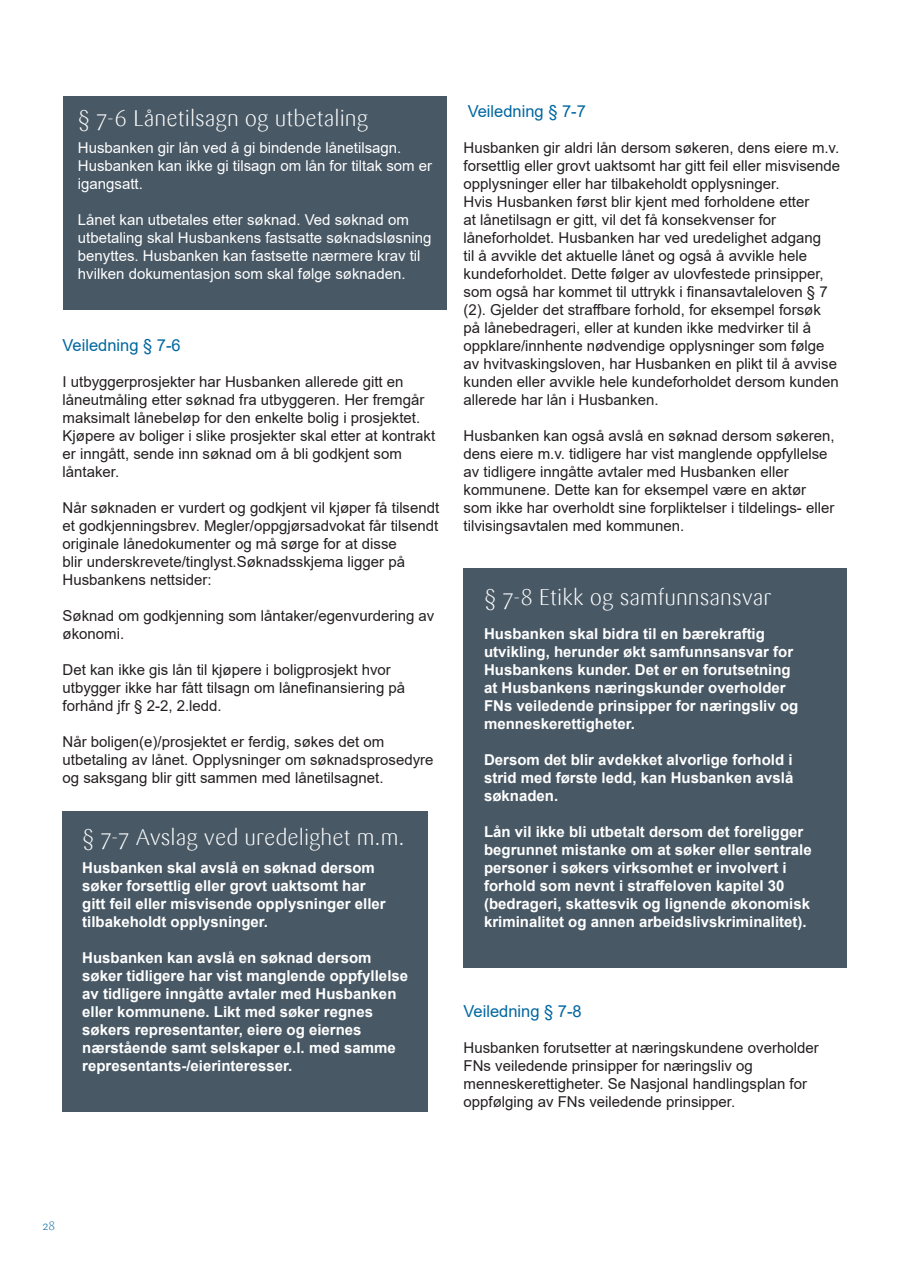
<style>
.page{position:relative;width:910px;height:1280px;background:#fff}
.page>*{position:absolute;margin:0;border:0;box-sizing:border-box;transform-origin:0 0}
.Overskrift_nivå_2{font:300 22.5px "Sari";color:#fff}
.Veiledning{font:16.5px "Arial";color:#0067a0}
.Brødtekst{font:16.5px "Arial";color:#0067a0}
.Brødtekst-2{font:15px/18px "Arial";color:#231f20}
.Brødtekst-3{font:700 15px/18px "Arial";color:#fff}
.Brødtekst-4{font:15px/18px "Arial";color:#fff}
.t1{font:300 12px "Sari";color:#0067a0}
</style>
<div class="page">
<div style="left:463px;top:568px;width:384px;height:399px;background:#485865"></div>
<div style="left:63px;top:811px;width:365px;height:300px;background:#485865"></div>
<div style="left:63px;top:96px;width:383px;height:214px;background:#485865"></div>
<p class="Overskrift_nivå_2" style="left:78px;top:105px;width:292px">§ 7-6 Lånetilsagn og utbetaling</p>
<p class="Brødtekst-4" style="left:78px;top:138px;width:356px">Husbanken gir lån ved å gi bindende lånetilsagn.<br>Husbanken kan ikke gi tilsagn om lån for tiltak som er igangsatt.</p>
<p class="Brødtekst-4" style="left:78px;top:210px;width:355px">Lånet kan utbetales etter søknad. Ved søknad om utbetaling skal Husbankens fastsatte søknadsløsning benyttes. Husbanken kan fastsette nærmere krav til hvilken dokumentasjon som skal følge søknaden.</p>
<p class="Veiledning" style="left:63px;top:333px;width:120px">Veiledning § 7-6</p>
<p class="Brødtekst-2" style="left:63px;top:372px;width:374px">I utbyggerprosjekter har Husbanken allerede gitt en låneutmåling etter søknad fra utbyggeren. Her fremgår maksimalt lånebeløp for den enkelte bolig i prosjektet.<br>Kjøpere av boliger i slike prosjekter skal etter at kontrakt er inngått, sende inn søknad om å bli godkjent som låntaker.</p>
<p class="Brødtekst-2" style="left:63px;top:498px;width:378px">Når søknaden er vurdert og godkjent vil kjøper få tilsendt et godkjenningsbrev. Megler/oppgjørsadvokat får tilsendt originale lånedokumenter og må sørge for at disse<br>blir underskrevete/tinglyst.Søknadsskjema ligger på Husbankens nettsider:</p>
<p class="Brødtekst-2" style="left:63px;top:606px;width:373px">Søknad om godkjenning som låntaker/egenvurdering av økonomi.</p>
<p class="Brødtekst-2" style="left:63px;top:660px;width:344px">Det kan ikke gis lån til kjøpere i boligprosjekt hvor utbygger ikke har fått tilsagn om lånefinansiering på forhånd jfr § 2-2, 2.ledd.</p>
<p class="Brødtekst-2" style="left:63px;top:732px;width:372px">Når boligen(e)/prosjektet er ferdig, søkes det om utbetaling av lånet. Opplysninger om søknadsprosedyre og saksgang blir gitt sammen med lånetilsagnet.</p>
<p class="Overskrift_nivå_2" style="left:82px;top:825px;width:324px">§ 7-7 Avslag ved uredelighet m.m.</p>
<p class="Brødtekst-3" style="left:82px;top:858px;width:305px">Husbanken skal avslå en søknad dersom søker forsettlig eller grovt uaktsomt har gitt feil eller misvisende opplysninger eller tilbakeholdt opplysninger.</p>
<p class="Brødtekst-3" style="left:82px;top:948px;width:327px">Husbanken kan avslå en søknad dersom søker tidligere har vist manglende oppfyllelse av tidligere inngåtte avtaler med Husbanken eller kommunene. Likt med søker regnes søkers representanter, eiere og eiernes nærstående samt selskaper e.l. med samme representants-/eierinteresser.</p>
<p class="Brødtekst" style="left:468px;top:99px;width:120px">Veiledning § 7-7</p>
<p class="Brødtekst-2" style="left:463px;top:138px;width:378px">Husbanken gir aldri lån dersom søkeren, dens eiere m.v. forsettlig eller grovt uaktsomt har gitt feil eller misvisende opplysninger eller har tilbakeholdt opplysninger.<br>Hvis Husbanken først blir kjent med forholdene etter<br>at lånetilsagn er gitt, vil det få konsekvenser for låneforholdet. Husbanken har ved uredelighet adgang<br>til å avvikle det aktuelle lånet og også å avvikle hele kundeforholdet. Dette følger av ulovfestede prinsipper, som også har kommet til uttrykk i finansavtaleloven § 7 (2). Gjelder det straffbare forhold, for eksempel forsøk på lånebedrageri, eller at kunden ikke medvirker til å oppklare/innhente nødvendige opplysninger som følge av hvitvaskingsloven, har Husbanken en plikt til å avvise kunden eller avvikle hele kundeforholdet dersom kunden allerede har lån i Husbanken.</p>
<p class="Brødtekst-2" style="left:463px;top:426px;width:372px">Husbanken kan også avslå en søknad dersom søkeren, dens eiere m.v. tidligere har vist manglende oppfyllelse av tidligere inngåtte avtaler med Husbanken eller kommunene. Dette kan for eksempel være en aktør som ikke har overholdt sine forpliktelser i tildelings- eller tilvisingsavtalen med kommunen.</p>
<p class="Overskrift_nivå_2" style="left:484px;top:584px;width:289px">§ 7-8 Etikk og samfunnsansvar</p>
<p class="Brødtekst-3" style="left:484px;top:624px;width:316px">Husbanken skal bidra til en bærekraftig utvikling, herunder økt samfunnsansvar for Husbankens kunder. Det er en forutsetning at Husbankens næringskunder overholder FNs veiledende prinsipper for næringsliv og menneskerettigheter.</p>
<p class="Brødtekst-3" style="left:484px;top:750px;width:311px;text-align:justify">Dersom det blir avdekket alvorlige forhold i strid med første ledd, kan Husbanken avslå søknaden.</p>
<p class="Brødtekst-3" style="left:484px;top:822px;width:329px">Lån vil ikke bli utbetalt dersom det foreligger begrunnet mistanke om at søker eller sentrale personer i søkers virksomhet er involvert i forhold som nevnt i straffeloven kapitel 30 (bedrageri, skattesvik og lignende økonomisk kriminalitet og annen arbeidslivskriminalitet).</p>
<p class="Veiledning" style="left:463px;top:999px;width:120px">Veiledning § 7-8</p>
<p class="Brødtekst-2" style="left:463px;top:1038px;width:357px">Husbanken forutsetter at næringskundene overholder FNs veiledende prinsipper for næringsliv og menneskerettigheter. Se Nasjonal handlingsplan for oppfølging av FNs veiledende prinsipper.</p>
<p class="t1" style="left:42px;top:1219px;width:14px">28</p>
</div>
